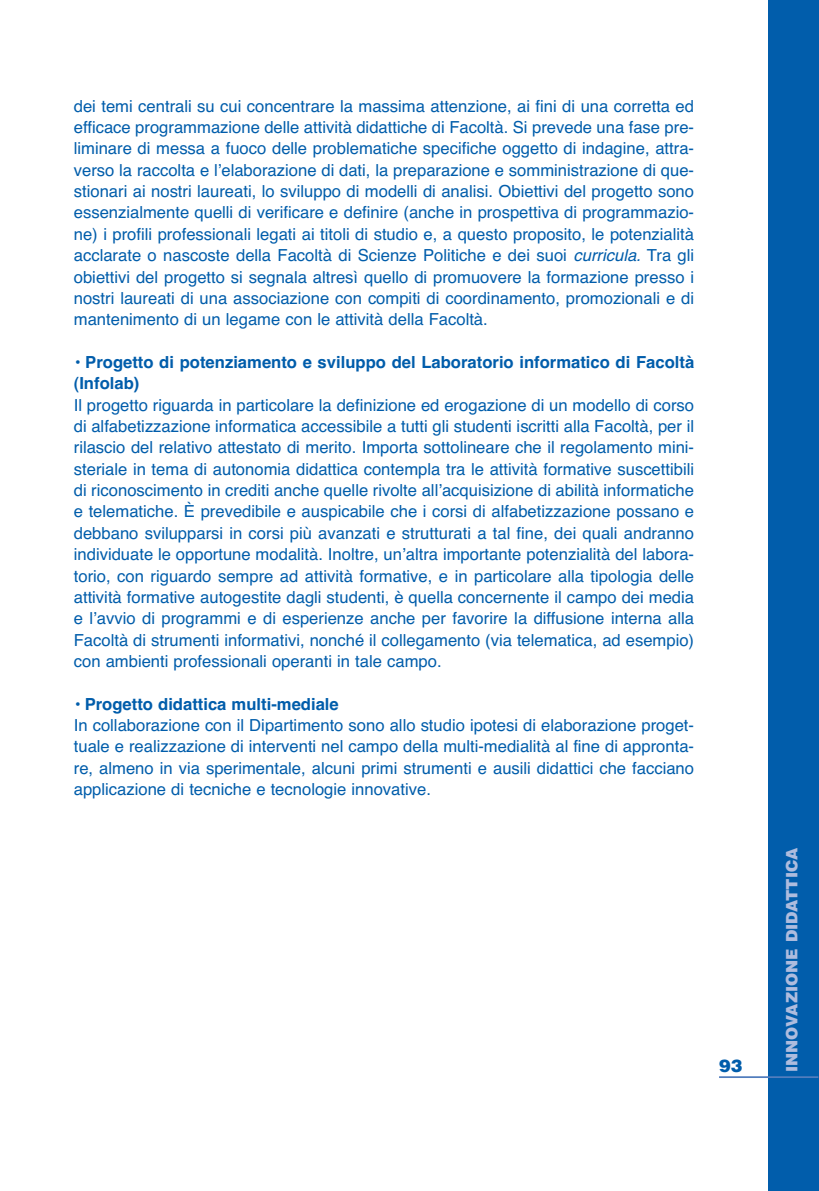
<style>
.page{position:relative;width:819px;height:1191px;background:#fff}
.page>*{position:absolute;margin:0;border:0;box-sizing:border-box;transform-origin:0 0}
.t1{font:900 17.5px "Helvetica";color:#015dab}
.t2{font:16.62px/21.3px "Helvetica";color:#015dab;text-align:justify}
.t3{font:700 16.62px/21.3px "Helvetica";color:#015dab}
.t4{font:900 15.75px "Helvetica";color:#aebcde}
.s1{font-style:italic}
.s2{font-weight:400}
.s3{font-weight:700}
</style>
<div class="page">
<div style="left:768px;top:0;width:51px;height:1191px;background:#015dab"></div>
<hr style="left:719px;top:1076px;width:99px;height:2px;background:#517dbd">
<p class="t2" style="left:74px;top:97px;width:622px">dei temi centrali su cui concentrare la massima attenzione, ai fini di una corretta ed efficace programmazione delle attività didattiche di Facoltà. Si prevede una fase pre&shy;liminare di messa a fuoco delle problematiche specifiche oggetto di indagine, attra&shy;verso la raccolta e l’elaborazione di dati, la preparazione e somministrazione di que&shy;stionari ai nostri laureati, lo sviluppo di modelli di analisi. Obiettivi del progetto sono essenzialmente quelli di verificare e definire (anche in prospettiva di programmazio&shy;ne) i profili professionali legati ai titoli di studio e, a questo proposito, le potenzialità acclarate o nascoste della Facoltà di Scienze Politiche e dei suoi <span class="s1">curricula.</span> Tra gli obiettivi del progetto si segnala altresì quello di promuovere la formazione presso i nostri laureati di una associazione con compiti di coordinamento, promozionali e di mantenimento di un legame con le attività della Facoltà.</p>
<p class="t3" style="left:74px;top:353px;width:622px"><span class="s2">•</span> Progetto di potenziamento e sviluppo del Laboratorio informatico di Facoltà (Infolab)</p>
<p class="t2" style="left:74px;top:396px;width:621px">Il progetto riguarda in particolare la definizione ed erogazione di un modello di corso di alfabetizzazione informatica accessibile a tutti gli studenti iscritti alla Facoltà, per il rilascio del relativo attestato di merito. Importa sottolineare che il regolamento mini&shy;steriale in tema di autonomia didattica contempla tra le attività formative suscettibili di riconoscimento in crediti anche quelle rivolte all’acquisizione di abilità informatiche e telematiche. È prevedibile e auspicabile che i corsi di alfabetizzazione possano e debbano svilupparsi in corsi più avanzati e strutturati a tal fine, dei quali andranno individuate le opportune modalità. Inoltre, un’altra importante potenzialità del labora&shy;torio, con riguardo sempre ad attività formative, e in particolare alla tipologia delle attività formative autogestite dagli studenti, è quella concernente il campo dei media e l’avvio di programmi e di esperienze anche per favorire la diffusione interna alla Facoltà di strumenti informativi, nonché il collegamento (via telematica, ad esempio) con ambienti professionali operanti in tale campo.</p>
<p class="t2" style="left:74px;top:694px;width:621px;text-align:left">• <span class="s3">Progetto didattica multi-mediale<br></span>In collaborazione con il Dipartimento sono allo studio ipotesi di elaborazione proget&shy;tuale e realizzazione di interventi nel campo della multi-medialità al fine di appronta&shy;re, almeno in via sperimentale, alcuni primi strumenti e ausili didattici che facciano applicazione di tecniche e tecnologie innovative.</p>
<p class="t1" style="left:719px;top:1059px;width:25px">93</p>
<p class="t4" style="left:786px;top:1072px;width:226px;rotate:-90deg">INNOVAZIONE DIDATTICA</p>
</div>
